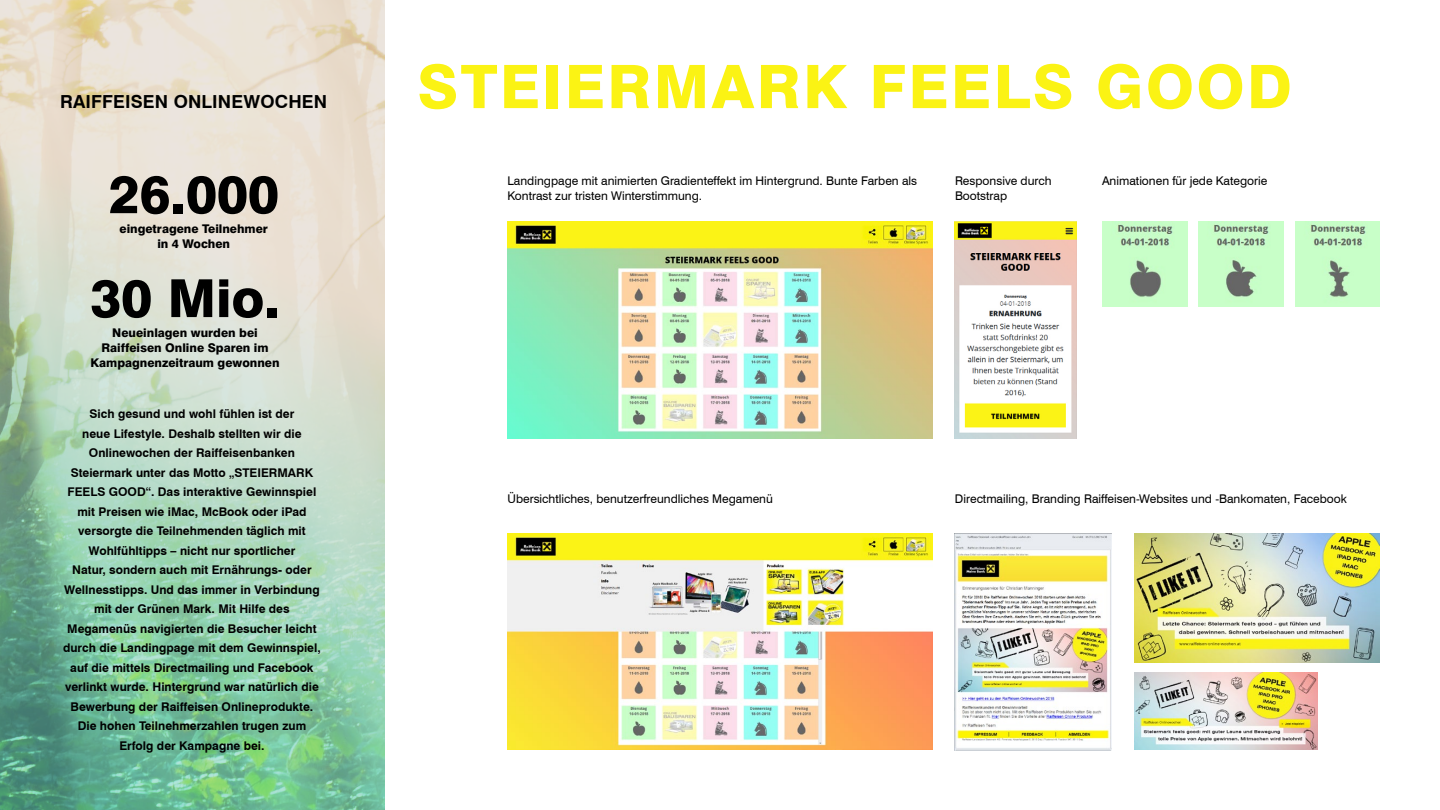
<style>
.page{position:relative;width:1440px;height:810px;background:#fff}
.page>*{position:absolute;margin:0;border:0;box-sizing:border-box;transform-origin:0 0}
.t1{font:800 60px "Swiss 721 BT";letter-spacing:.04em;color:#fbf314}
.t2{font:800 52.5px "Swiss 721 BT";color:#000}
.t3{font:700 18px "Swiss 721 BT";letter-spacing:.01em;color:#000}
.t4{font:700 12px/19.5px "Swiss 721 BT";color:#000;text-align:center}
.t5{font:12px/15px "Swiss 721 BT";color:#000}
.t6{font:800 12px/15px "Swiss 721 BT";color:#000;text-align:center}
</style>
<div class="page">
<img style="left:0;top:0;width:384px;height:810px">
<img style="left:508px;top:222px;width:424px;height:216px">
<img style="left:508px;top:534px;width:424px;height:216px">
<img style="left:955px;top:222px;width:122px;height:216px">
<img style="left:1102px;top:222px;width:85px;height:85px">
<img style="left:1199px;top:222px;width:85px;height:85px">
<img style="left:1295px;top:222px;width:85px;height:85px">
<img style="left:955px;top:534px;width:156px;height:216px">
<img style="left:1134px;top:672px;width:183px;height:78px">
<img style="left:1134px;top:534px;width:246px;height:129px">
<h3 class="t3" style="left:60px;top:89px;width:269px">RAIFFEISEN ONLINEWOCHEN</h3>
<h2 class="t2" style="left:109px;top:162px;width:172px">26.000</h2>
<p class="t6" style="left:120px;top:221px;width:150px">eingetragene Teilnehmer in 4 Wochen</p>
<h2 class="t2" style="left:90px;top:266px;width:191px">30 Mio.</h2>
<p class="t6" style="left:90px;top:325px;width:191px">Neueinlagen wurden bei<br>Raiffeisen Online Sparen im<br>Kampagnenzeitraum gewonnen</p>
<p class="t4" style="left:63px;top:404px;width:259px">Sich gesund und wohl fühlen ist der<br>neue Lifestyle. Deshalb stellten wir die Onlinewochen der Raiffeisenbanken Steiermark unter das Motto „STEIERMARK FEELS GOOD“. Das interaktive Gewinnspiel mit Preisen wie iMac, McBook oder iPad versorgte die Teilnehmenden täglich mit Wohlfühltipps – nicht nur sportlicher<br>Natur, sondern auch mit Ernährungs- oder Wellnesstipps. Und das immer in Verbindung mit der Grünen Mark. Mit Hilfe des Megamenüs navigierten die Besucher leicht durch die Landingpage mit dem Gewinnspiel, auf die mittels Directmailing und Facebook verlinkt wurde. Hintergrund war natürlich die Bewerbung der Raiffeisen Onlineprodukte.<br>Die hohen Teilnehmerzahlen trugen zum Erfolg der Kampagne bei.</p>
<h1 class="t1" style="left:417px;top:50px;width:876px">STEIERMARK FEELS GOOD</h1>
<p class="t5" style="left:507px;top:173px;width:411px">Landingpage mit animierten Gradienteffekt im Hintergrund. Bunte Farben als<br>Kontrast zur tristen Winterstimmung.</p>
<p class="t5" style="left:955px;top:173px;width:98px">Responsive durch<br>Bootstrap</p>
<p class="t5" style="left:1102px;top:173px;width:167px">Animationen für jede Kategorie</p>
<p class="t5" style="left:507px;top:490px;width:267px">Übersichtliches, benutzerfreundliches Megamenü</p>
<p class="t5" style="left:955px;top:490px;width:394px">Directmailing, Branding Raiffeisen-Websites und -Bankomaten, Facebook</p>
</div>
